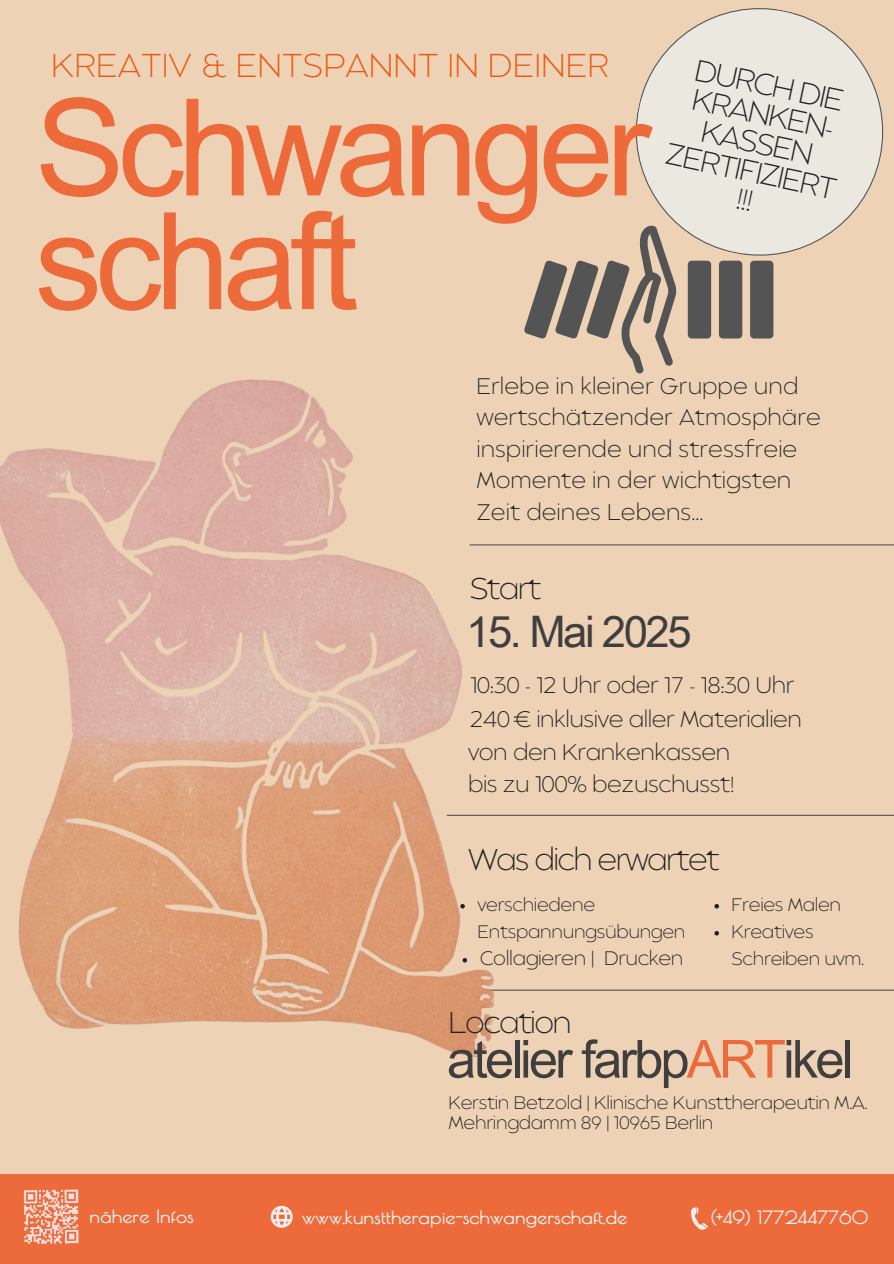
<style>
.page{position:relative;width:894px;height:1264px;background:#fff}
.page>*{position:absolute;margin:0;border:0;box-sizing:border-box;transform-origin:0 0}
.t1{font:135px "Arial Unicode MS";letter-spacing:-.055em;color:#ed6b3b}
.t2{font:52.5px "Arial Unicode MS";letter-spacing:-.055em;color:#3f3f3f}
.t3{font:43.5px "Arial Unicode MS";letter-spacing:-.055em;color:#3f3f3f}
.t4{font:200 33px "Balgin";color:#eb5a11}
.t5{font:200 30px/58.5px "Balgin";letter-spacing:-.055em;color:#212121;text-align:center}
.t6{font:200 22.5px/31.5px "Balgin";color:#212121}
.t7{font:200 22.5px "Balgin";letter-spacing:-.02em;color:#212121}
.t8{font:200 19.5px "Balgin";letter-spacing:-.02em;color:#212121}
.t9{font:200 18px/27px "Balgin";letter-spacing:-.02em;color:#212121}
.t10{font:700 18px "Poiret One";color:#f6f6f6}
.s1{color:#ed6b3b}
</style>
<div class="page">
<div style="left:0;top:0;width:893px;height:1263px;background:#edd2b6"></div>
<div style="left:0;top:1174px;width:893px;height:89px;background:#ed6b3b"></div>
<svg style="left:271px;top:1205px;width:21px;height:22px"></svg>
<svg style="left:691px;top:1207px;width:16px;height:23px"></svg>
<hr style="left:446px;top:989px;width:447px;height:1px;background:#545454">
<hr style="left:446px;top:814px;width:447px;height:2px;background:#545454">
<hr style="left:469px;top:544px;width:424px;height:1px;background:#545454">
<img style="left:23px;top:1189px;width:56px;height:55px">
<svg style="left:635px;top:8px;width:249px;height:259px"></svg>
<div style="left:749px;top:261px;width:24px;height:77px;background:#545454;border-radius:4px"></div>
<div style="left:718px;top:261px;width:24px;height:77px;background:#545454;border-radius:4px"></div>
<div style="left:687px;top:261px;width:24px;height:77px;background:#545454;border-radius:4px"></div>
<svg style="left:530px;top:225px;width:146px;height:149px"></svg>
<img style="left:0;top:310px;width:576px;height:747px">
<svg style="left:460px;top:904px;width:4px;height:4px"></svg>
<svg style="left:462px;top:958px;width:5px;height:4px"></svg>
<svg style="left:714px;top:904px;width:4px;height:4px"></svg>
<svg style="left:714px;top:931px;width:4px;height:4px"></svg>
<svg style="left:736px;top:188px;width:17px;height:23px"></svg>
<p class="t4" style="left:51px;top:52px;width:559px">KREATIV &amp; ENTSPANNT IN DEINER</p>
<h4 class="t1" style="left:35px;top:51px;width:617px">Schwanger</h4>
<h4 class="t1" style="left:35px;top:165px;width:324px">schaft</h4>
<h4 class="t5" style="left:700px;top:44px;width:153px;rotate:12deg">DURCH DIE<br>KASSEN</h4>
<h4 class="t5" style="left:698px;top:73px;width:145px;rotate:12deg">KRANKEN-</h4>
<h4 class="t5" style="left:671px;top:127px;width:176px;rotate:12deg">ZERTIFIZIERT</h4>
<p class="t6" style="left:476px;top:372px;width:346px">Erlebe in kleiner Gruppe und wertschätzender Atmosphäre inspirierende und stressfreie<br>Momente in der wichtigsten<br>Zeit deines Lebens...</p>
<p class="t5" style="left:469px;top:562px;width:73px">Start</p>
<p class="t3" style="left:466px;top:600px;width:227px">15. Mai 2025</p>
<p class="t7" style="left:470px;top:675px;width:325px">10:30 - 12 Uhr oder 17 - 18:30 Uhr</p>
<p class="t7" style="left:469px;top:709px;width:334px">240 € inklusive aller Materialien</p>
<p class="t7" style="left:468px;top:743px;width:264px">von den Krankenkassen</p>
<p class="t7" style="left:468px;top:774px;width:268px">bis zu 100% bezuschusst!</p>
<p class="t5" style="left:468px;top:833px;width:253px">Was dich erwartet</p>
<h6 class="t9" style="left:477px;top:892px;width:209px">verschiedene<br>Entspannungsübungen</h6>
<p class="t8" style="left:480px;top:950px;width:205px">Collagieren | Drucken</p>
<p class="t9" style="left:731px;top:892px;width:111px">Freies Malen</p>
<p class="t9" style="left:731px;top:919px;width:134px">Kreatives<br>Schreiben uvm.</p>
<p class="t5" style="left:448px;top:996px;width:125px">Location</p>
<p class="t2" style="left:446px;top:1021px;width:408px">atelier farbp<span class="s1">ART</span>ikel</p>
<h6 class="t9" style="left:448px;top:1091px;width:420px">Kerstin Betzold | Klinische Kunsttherapeutin M.A.</h6>
<p class="t9" style="left:448px;top:1110px;width:266px">Mehringdamm 89 | 10965 Berlin</p>
<p class="t10" style="left:89px;top:1205px;width:106px">nähere Infos</p>
<p class="t10" style="left:301px;top:1206px;width:327px">www.kunsttherapie-schwangerschaft.de</p>
<p class="t10" style="left:710px;top:1206px;width:159px">(+49) 1772447760</p>
</div>
